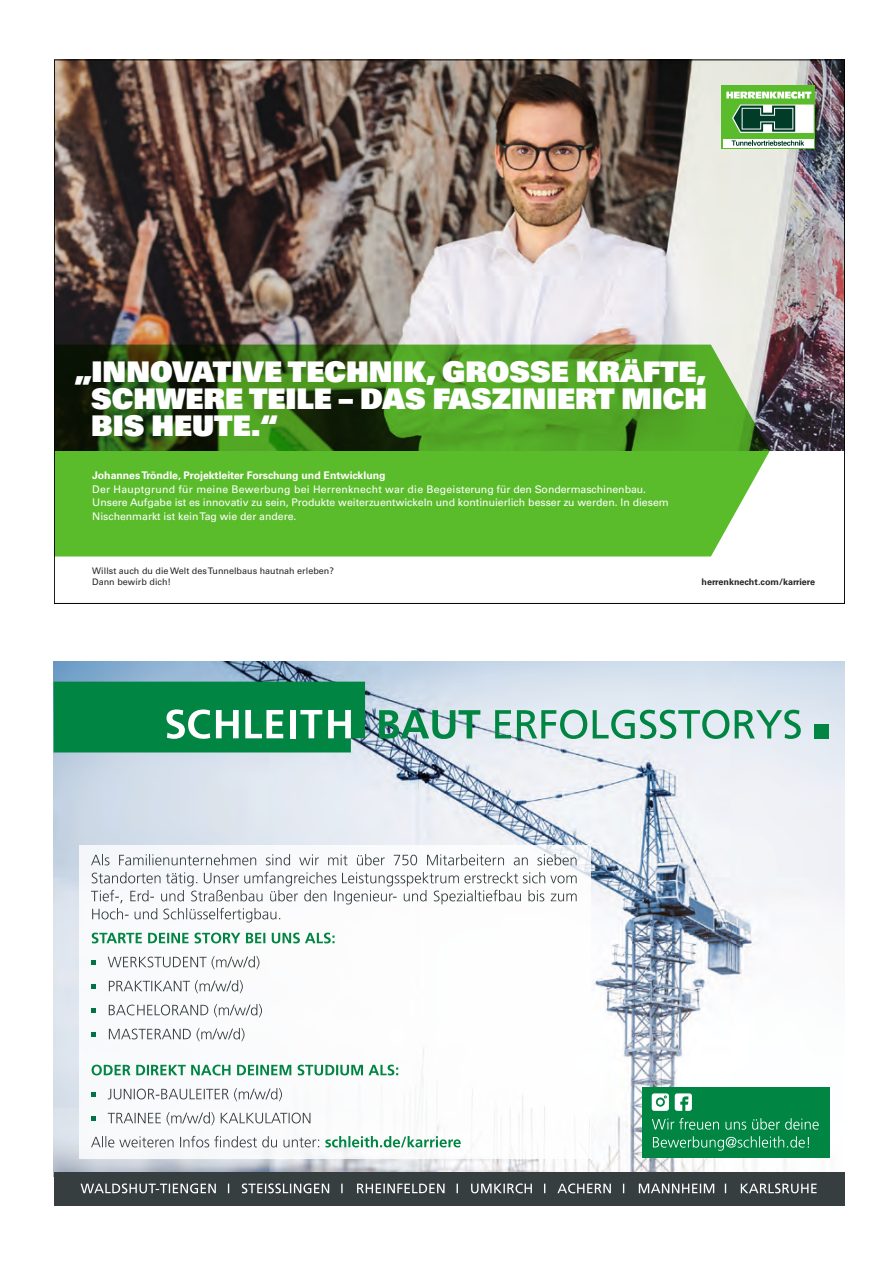
<style>
.page{position:relative;width:893px;height:1263px;background:#fff}
.page>*{position:absolute;margin:0;border:0;box-sizing:border-box;transform-origin:0 0}
.t1{font:28.5px/27px "Univers LT Pro X Black";color:#fff;text-align:justify}
.t2{font:10.5px/13.5px "Univers LT Pro 55 Roman";letter-spacing:-.005em;color:#fff}
.t3{font:700 10.5px "Univers LT Pro 65";letter-spacing:-.005em;color:#fff}
.t4{font:9px/10.5px "Univers LT Pro 55 Roman";color:#252525}
.t5{font:700 9px "Univers LT Pro 65";color:#252525}
.s1{font-size:24.15px}
</style>
<div class="page">
<img style="left:56px;top:62px;width:787px;height:389px">
<svg style="left:56px;top:345px;width:714px;height:211px;background:#519c2a"></svg>
<div style="left:721px;top:85px;width:94px;height:64px;background:#5bbc2b"></div>
<div style="left:723px;top:139px;width:91px;height:9px;background:#fff"></div>
<svg style="left:726px;top:91px;width:85px;height:8px"></svg>
<svg style="left:732px;top:140px;width:72px;height:6px"></svg>
<svg style="left:732px;top:105px;width:82px;height:28px;background:#6f9481"></svg>
<img style="left:54px;top:662px;width:790px;height:510px">
<div style="left:54px;top:1172px;width:790px;height:34px;background:#363e3f"></div>
<svg style="left:81px;top:1183px;width:736px;height:10px"></svg>
<div style="left:79px;top:845px;width:511px;height:313px;background:#fff"></div>
<svg style="left:379px;top:710px;width:101px;height:29px;background:#6fb199"></svg>
<svg style="left:495px;top:710px;width:16px;height:28px"></svg>
<svg style="left:517px;top:710px;width:70px;height:29px;background:#8cc3af"></svg>
<svg style="left:593px;top:710px;width:136px;height:29px;background:#97c8b7"></svg>
<svg style="left:735px;top:710px;width:66px;height:29px;background:#92c5b3"></svg>
<svg style="left:54px;top:682px;width:311px;height:70px;background:#1b9256"></svg>
<div style="left:814px;top:724px;width:14px;height:14px;background:#008542"></div>
<div style="left:642px;top:1087px;width:187px;height:71px;background:#008542"></div>
<svg style="left:653px;top:1136px;width:156px;height:15px"></svg>
<svg style="left:652px;top:1118px;width:167px;height:12px"></svg>
<svg style="left:675px;top:1093px;width:17px;height:18px"></svg>
<svg style="left:652px;top:1093px;width:17px;height:18px"></svg>
<svg style="left:325px;top:1136px;width:136px;height:11px"></svg>
<svg style="left:91px;top:1136px;width:228px;height:11px"></svg>
<svg style="left:108px;top:1112px;width:202px;height:13px"></svg>
<svg style="left:108px;top:1088px;width:174px;height:13px"></svg>
<svg style="left:92px;top:1064px;width:306px;height:11px"></svg>
<svg style="left:109px;top:1028px;width:135px;height:13px"></svg>
<svg style="left:109px;top:1004px;width:153px;height:13px"></svg>
<svg style="left:109px;top:980px;width:134px;height:13px"></svg>
<svg style="left:108px;top:956px;width:151px;height:13px"></svg>
<svg style="left:92px;top:932px;width:243px;height:11px"></svg>
<svg style="left:91px;top:872px;width:486px;height:50px"></svg>
<svg style="left:91px;top:854px;width:486px;height:11px"></svg>
<svg style="left:91px;top:961px;width:4px;height:4px"></svg>
<svg style="left:91px;top:985px;width:4px;height:4px"></svg>
<svg style="left:91px;top:1009px;width:4px;height:4px"></svg>
<svg style="left:91px;top:1033px;width:4px;height:4px"></svg>
<svg style="left:91px;top:1093px;width:4px;height:4px"></svg>
<svg style="left:91px;top:1117px;width:4px;height:4px"></svg>
<h1 class="t1" style="left:91px;top:358px;width:617px;text-indent:-16px">„INNOVATIVE TECHNIK, GROSSE KR<span class="s1">Ä</span>FTE, SCHWERE TEILE – DAS FAS ZINIERT MICH BIS HEUTE.“</h1>
<p class="t3" style="left:92px;top:468px;width:295px">Johannes Tröndle, Projektleiter Forschung und Entwicklung</p>
<p class="t2" style="left:92px;top:482px;width:578px">Der Hauptgrund für meine Bewerbung bei Herrenknecht war die Begeisterung für den Sondermaschinenbau.<br>Unsere Aufgabe ist es innovativ zu sein, Produkte weiterzuentwickeln und kontinuierlich besser zu werden. In diesem<br>Nischenmarkt ist kein Tag wie der andere.</p>
<p class="t4" style="left:92px;top:566px;width:243px">Willst auch du die Welt des Tunnelbaus hautnah erleben?<br>Dann bewirb dich!</p>
<p class="t5" style="left:702px;top:575px;width:115px">herrenknecht.com/karriere</p>
</div>
